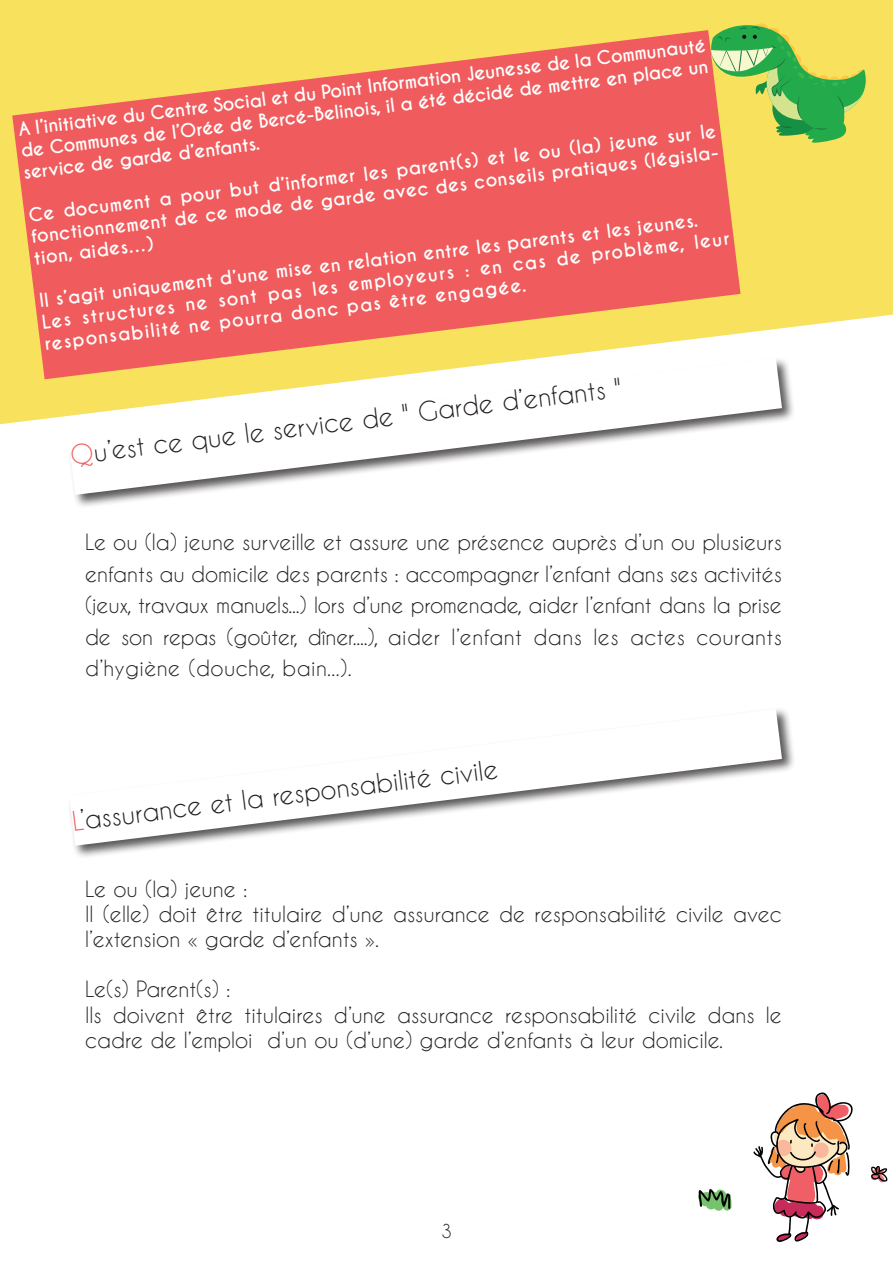
<style>
.page{position:relative;width:893px;height:1263px;background:#fff}
.page>*{position:absolute;margin:0;border:0;box-sizing:border-box;transform-origin:0 0}
.t1{font:25.5px "Caviar Dreams";color:#231f20}
.t2{font:21px/31.5px "Caviar Dreams";color:#231f20}
.t3{font:700 18px/21.6px "Caviar Dreams";color:#fff;text-align:justify}
.t4{font:18px "Caviar Dreams";color:#231f20}
.s1{color:#f05c5d}
</style>
<div class="page">
<svg style="left:0;top:0;width:893px;height:424px;fill:#f8e15c"></svg>
<svg style="left:12px;top:30px;width:728px;height:349px;background:#f1795e"></svg>
<div style="left:67px;top:356px;width:729px;height:152px;background:#231f20;opacity:.75"></div>
<svg style="left:69px;top:358px;width:713px;height:137px"></svg>
<div style="left:67px;top:707px;width:729px;height:152px;background:#231f20;opacity:.75"></div>
<svg style="left:69px;top:709px;width:713px;height:137px"></svg>
<svg style="left:871px;top:1166px;width:17px;height:17px"></svg>
<svg style="left:753px;top:1092px;width:100px;height:150px"></svg>
<svg style="left:698px;top:1189px;width:34px;height:22px"></svg>
<svg style="left:707px;top:21px;width:165px;height:123px;background:#aac55b"></svg>
<p class="t3" style="left:17px;top:119px;width:694px;rotate:-7deg">A l’initiative du Centre Social et du Point Information Jeunesse de la Communauté de Communes de l’Orée de Bercé-Belinois, il a été décidé de mettre en place un service de garde d’enfants.</p>
<p class="t3" style="left:27px;top:205px;width:695px;rotate:-7deg">Ce document a pour but d’informer les parent(s) et le ou (la) jeune sur le fonctionnement de ce mode de garde avec des conseils pratiques (législa&shy;tion, aides…)</p>
<p class="t3" style="left:38px;top:291px;width:694px;text-align:left;rotate:-7deg">Il s’agit uniquement d’une mise en relation entre les parents et les jeunes.<br>Les structures ne sont pas les employeurs : en cas de problème, leur responsabilité ne pourra donc pas être engagée.</p>
<p class="t1" style="left:68px;top:440px;width:557px;rotate:-7deg"><span class="s1">Q</span>u’est ce que le service de " Garde d’enfants "</p>
<p class="t2" style="left:85px;top:526px;width:698px;text-align:justify">Le ou (la) jeune surveille et assure une présence auprès d’un ou plusieurs enfants au domicile des parents : accompagner l’enfant dans ses activités (jeux, travaux manuels...) lors d’une promenade, aider l’enfant dans la prise de son repas (goûter, dîner....), aider l’enfant dans les actes courants d’hygiène (douche, bain...).</p>
<p class="t1" style="left:70px;top:806px;width:430px;rotate:-7deg"><span class="s1">L</span>’assurance et la responsabilité civile</p>
<p class="t2" style="left:85px;top:876px;width:698px;line-height:25.2px">Le ou (la) jeune :<br>Il (elle) doit être titulaire d’une assurance de responsabilité civile avec l’extension « garde d’enfants ».</p>
<p class="t2" style="left:85px;top:976px;width:698px;line-height:25.2px">Le(s) Parent(s) :<br>Ils doivent être titulaires d’une assurance responsabilité civile dans le cadre de l’emploi d’un ou (d’une) garde d’enfants à leur domicile.</p>
<p class="t4" style="left:441px;top:1220px;width:12px">3</p>
</div>
